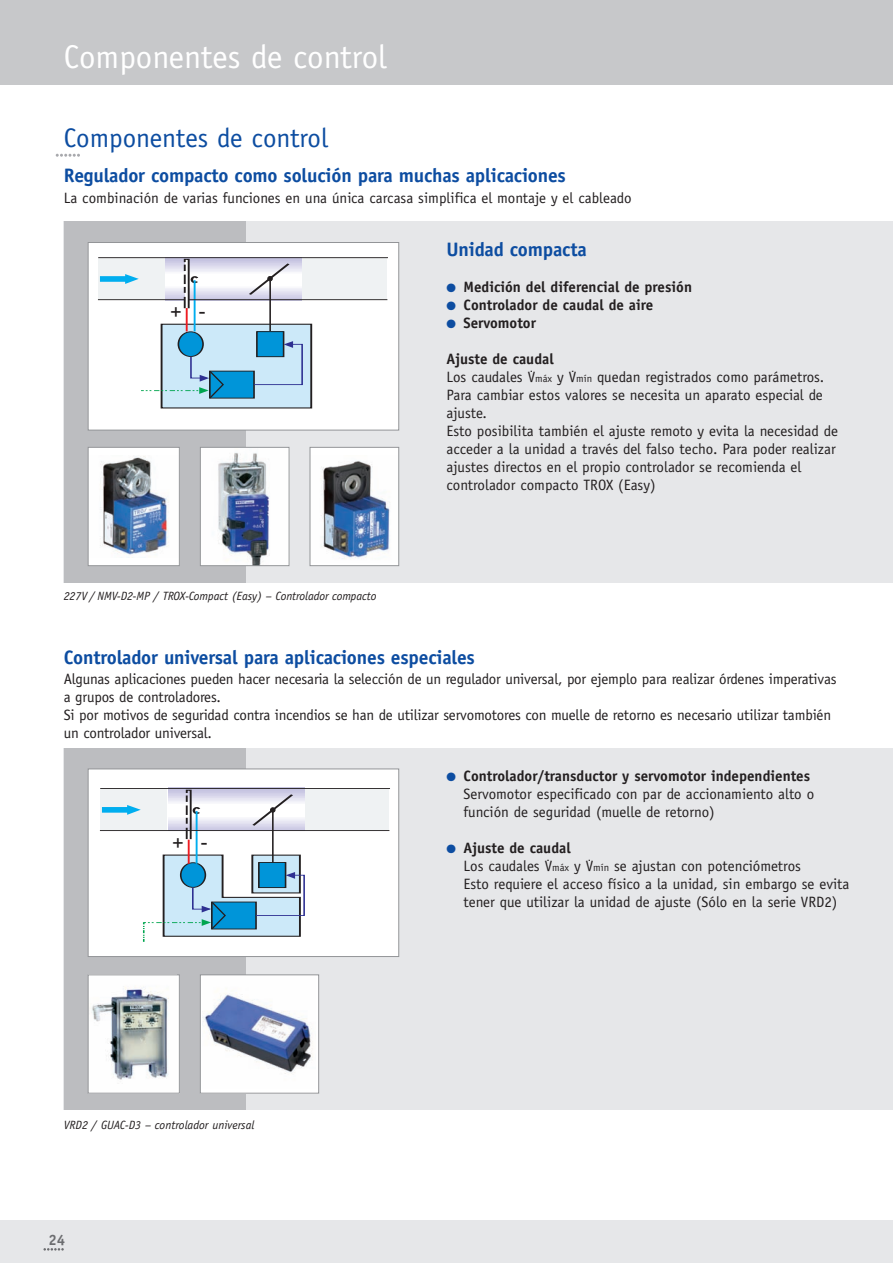
<style>
.page{position:relative;width:893px;height:1263px;background:#fff}
.page>*{position:absolute;margin:0;border:0;box-sizing:border-box;transform-origin:0 0}
.t1{font:33px "Officina Sans";color:#fff}
.t2{font:27px "Officina Sans";color:#0d4da1}
.t3{font:20.1px "Arial";color:#231f20}
.t4{font:700 19.5px "Officina Sans";letter-spacing:-.01em;color:#0d4da1}
.t5{font:15px/18px "Officina Sans";color:#231f20}
.t6{font:700 15px "Officina Sans";color:#231f20}
.t7{font:700 15px "Officina Sans";color:#6c6d70}
.t8{font:italic 12px "Officina Sans";letter-spacing:-.01em;color:#231f20}
.t9{font:12px "Helvetica";color:#231f20}
.s1{color:#0d4da1}
.s2{font-weight:700}
.s3{font-size:10.5px}
</style>
<div class="page">
<div style="left:64px;top:748px;width:829px;height:362px;background:#e6e7e9"></div>
<div style="left:0;top:1220px;width:893px;height:43px;background:#e6e7e9"></div>
<div style="left:0;top:0;width:893px;height:85px;background:#c7c8ca"></div>
<svg style="left:43px;top:1248px;width:21px;height:2px"></svg>
<div style="left:64px;top:221px;width:829px;height:362px;background:#e6e7e9"></div>
<div style="left:64px;top:748px;width:182px;height:362px;background:#bcbdc0"></div>
<div style="left:64px;top:221px;width:182px;height:362px;background:#bcbdc0"></div>
<div style="left:88px;top:242px;width:311px;height:188px;background:#fff"></div>
<div style="left:162px;top:324px;width:149px;height:84px;background:#cce9f9"></div>
<div style="left:161px;top:323px;width:151px;height:86px;border:1px solid #231f20"></div>
<div style="left:178px;top:332px;width:25px;height:24px;background:#0095d9;border-radius:50%"></div>
<div style="left:178px;top:331px;width:26px;height:26px;border:1px solid #231f20;border-radius:50%"></div>
<div style="left:210px;top:371px;width:44px;height:27px;background:#0095d9"></div>
<div style="left:209px;top:370px;width:46px;height:29px;border:1px solid #231f20"></div>
<div style="left:257px;top:332px;width:27px;height:25px;background:#0095d9"></div>
<div style="left:256px;top:331px;width:28px;height:26px;border:1px solid #231f20"></div>
<svg style="left:252px;top:341px;width:51px;height:44px"></svg>
<hr style="left:98px;top:257px;width:290px;height:1px;background:#231f20">
<svg style="left:98px;top:258px;width:290px;height:73px"></svg>
<svg style="left:141px;top:356px;width:84px;height:43px"></svg>
<div style="left:88px;top:242px;width:311px;height:188px;border:1px solid #939598"></div>
<div style="left:88px;top:447px;width:91px;height:119px;background:#fff"></div>
<img style="left:100px;top:456px;width:69px;height:99px">
<div style="left:88px;top:447px;width:92px;height:119px;border:1px solid #939598"></div>
<img style="left:202px;top:449px;width:85px;height:115px">
<div style="left:200px;top:447px;width:89px;height:119px;border:1px solid #939598"></div>
<div style="left:310px;top:447px;width:89px;height:119px;background:#fff"></div>
<img style="left:321px;top:461px;width:69px;height:98px">
<div style="left:310px;top:447px;width:89px;height:119px;border:1px solid #939598"></div>
<img style="left:90px;top:976px;width:87px;height:115px">
<div style="left:88px;top:974px;width:92px;height:119px;border:1px solid #939598"></div>
<div style="left:200px;top:975px;width:119px;height:118px;background:#fff"></div>
<img style="left:203px;top:992px;width:110px;height:82px">
<div style="left:200px;top:974px;width:119px;height:119px;border:1px solid #939598"></div>
<div style="left:88px;top:769px;width:311px;height:187px;background:#fff"></div>
<svg style="left:99px;top:789px;width:291px;height:153px"></svg>
<hr style="left:100px;top:788px;width:290px;height:1px;background:#231f20">
<hr style="left:100px;top:830px;width:289px;height:1px;background:#231f20">
<div style="left:88px;top:768px;width:311px;height:189px;border:1px solid #939598"></div>
<svg style="left:56px;top:154px;width:24px;height:3px"></svg>
<h1 class="t1" style="left:64px;top:44px;width:325px">Componentes de control</h1>
<h2 class="t2" style="left:64px;top:128px;width:266px">Componentes de control</h2>
<h3 class="t4" style="left:64px;top:168px;width:504px">Regulador compacto como solución para muchas aplicaciones</h3>
<p class="t5" style="left:64px;top:190px;width:569px">La combinación de varias funciones en una única carcasa simplifica el montaje y el cableado</p>
<h3 class="t3" style="left:170px;top:304px;width:37px">+ -</h3>
<h3 class="t3" style="left:173px;top:584px;width:37px">+ -</h3>
<p class="t8" style="left:64px;top:592px;width:314px">227V / NMV-D2-MP / TROX-Compact (Easy) – Controlador compacto</p>
<h3 class="t4" style="left:446px;top:242px;width:142px">Unidad compacta</h3>
<p class="t6" style="left:446px;top:282px;width:247px"><span class="s1">●</span> Medición del diferencial de presión</p>
<p class="t6" style="left:446px;top:300px;width:208px"><span class="s1">●</span> Controlador de caudal de aire</p>
<p class="t6" style="left:446px;top:318px;width:91px"><span class="s1">●</span> Servomotor</p>
<p class="t5" style="left:446px;top:352px;width:393px"><span class="s2">Ajuste de caudal<br></span>Los caudales V<span class="s3">máx</span> y V<span class="s3">mín</span> quedan registrados como parámetros.<br>Para cambiar estos valores se necesita un aparato especial de ajuste.<br>Esto posibilita también el ajuste remoto y evita la necesidad de acceder a la unidad a través del falso techo. Para poder realizar ajustes directos en el propio controlador se recomienda el controlador compacto TROX (Easy)</p>
<p class="t9" style="left:530px;top:363px;width:5px">.</p>
<p class="t9" style="left:571px;top:364px;width:5px">.</p>
<h3 class="t4" style="left:64px;top:650px;width:413px">Controlador universal para aplicaciones especiales</h3>
<p class="t5" style="left:64px;top:671px;width:774px">Algunas aplicaciones pueden hacer necesaria la selección de un regulador universal, por ejemplo para realizar órdenes imperativas a grupos de controladores.<br>Si por motivos de seguridad contra incendios se han de utilizar servomotores con muelle de retorno es necesario utilizar también un controlador universal.</p>
<h3 class="t3" style="left:172px;top:835px;width:37px">+ -</h3>
<p class="t8" style="left:64px;top:1120px;width:192px">VRD2 / GUAC-D3 – controlador universal</p>
<p class="t7" style="left:48px;top:1234px;width:18px">24</p>
<p class="t5" style="left:463px;top:768px;width:352px;text-indent:-17px"><span class="s1">●</span> <span class="s2">Controlador/transductor y servomotor independientes<br></span>Servomotor especificado con par de accionamiento alto o función de seguridad (muelle de retorno)</p>
<p class="t5" style="left:463px;top:840px;width:387px;text-indent:-17px"><span class="s1">●</span> <span class="s2">Ajuste de caudal<br></span>Los caudales V<span class="s3">máx</span> y V<span class="s3">mín</span> se ajustan con potenciómetros<br>Esto requiere el acceso físico a la unidad, sin embargo se evita tener que utilizar la unidad de ajuste (Sólo en la serie VRD2)</p>
<p class="t9" style="left:547px;top:852px;width:5px">.</p>
<p class="t9" style="left:588px;top:852px;width:5px">.</p>
</div>
